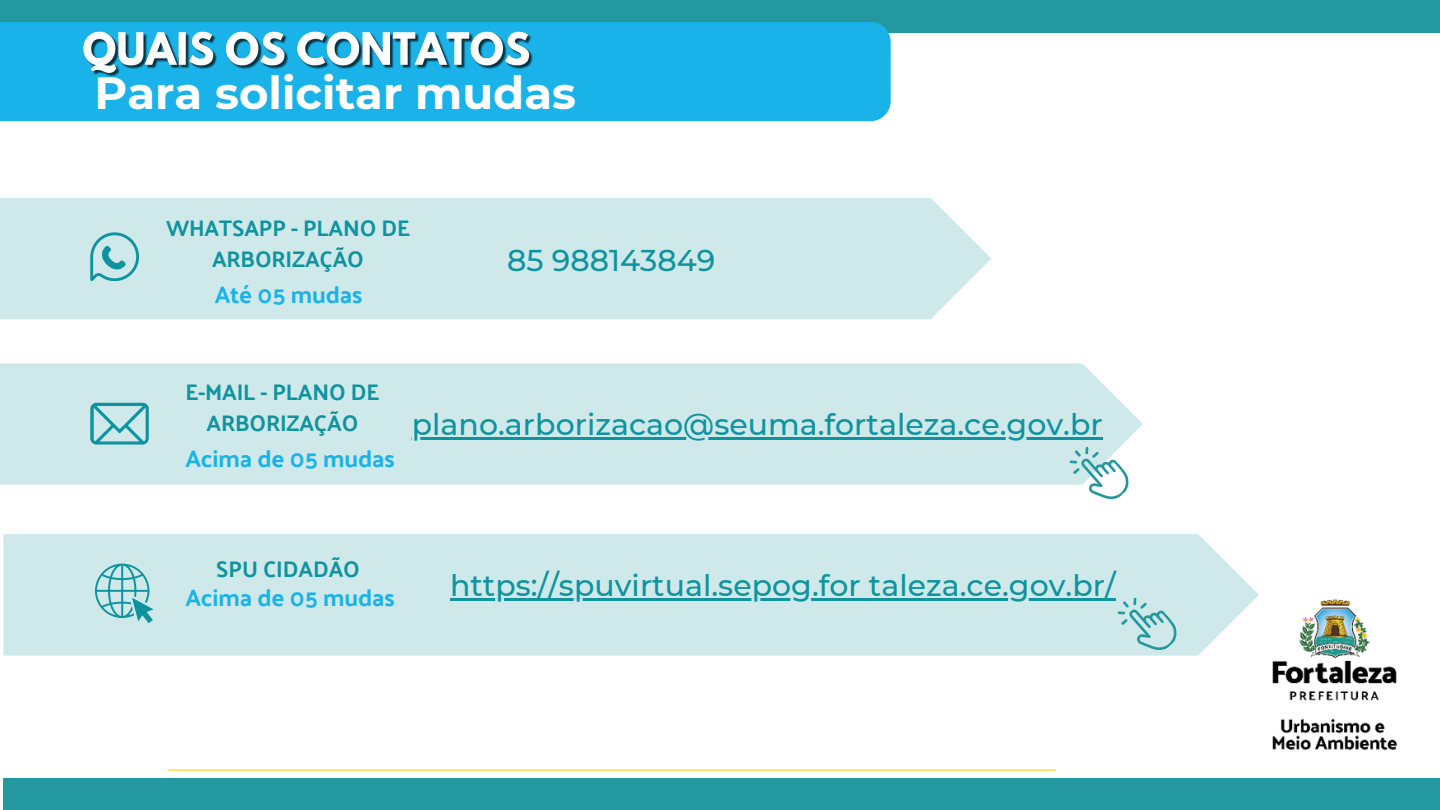
<style>
.page{position:relative;width:1440px;height:810px;background:#fff}
.page>*{position:absolute;margin:0;border:0;box-sizing:border-box;transform-origin:0 0}
.t1{font:700 45px "Montserrat";color:#fff}
.t2{font:500 30px "Montserrat";color:#0f939e}
.t3{font:700 24px "Palanquin";letter-spacing:-.005em;color:#1ab3e9}
.t4{font:700 22.5px/31.5px "Palanquin";letter-spacing:-.005em;color:#0f939e;text-align:center}
</style>
<div class="page">
<hr style="left:167px;top:770px;width:889px;height:1px;background:#fc0">
<img style="left:1272px;top:599px;width:125px;height:152px">
<div style="left:0;top:0;width:1440px;height:32px;background:#23989f"></div>
<div style="left:0;top:22px;width:891px;height:99px;background:#1ab3e9"></div>
<div style="left:4px;top:778px;width:1436px;height:32px;background:#23989f"></div>
<div style="left:0;top:198px;width:991px;height:121px;background:#cfe9eb"></div>
<div style="left:0;top:363px;width:1143px;height:122px;background:#cfe9eb"></div>
<div style="left:3px;top:534px;width:1256px;height:122px;background:#cfe9eb"></div>
<svg style="left:90px;top:232px;width:49px;height:49px;background:#98d0d5"></svg>
<svg style="left:90px;top:403px;width:59px;height:41px;background:#87c9ce"></svg>
<hr style="left:412px;top:437px;width:691px;height:2px;background:#0f939e">
<hr style="left:450px;top:599px;width:666px;height:2px;background:#0f939e">
<svg style="left:1117px;top:595px;width:67px;height:61px;background:#b7dde0"></svg>
<svg style="left:1069px;top:444px;width:67px;height:56px"></svg>
<svg style="left:95px;top:564px;width:58px;height:59px;background:#95cfd3"></svg>
<img style="left:81px;top:29px;width:455px;height:51px">
<h4 class="t1" style="left:95px;top:65px;width:483px">Para solicitar mudas</h4>
<h3 class="t4" style="left:166px;top:212px;width:246px">WHATSAPP - PLANO DE<br>ARBORIZAÇÃO</h3>
<h4 class="t3" style="left:215px;top:281px;width:149px">Até 05 mudas</h4>
<p class="t2" style="left:507px;top:242px;width:210px">85 988143849</p>
<p class="t4" style="left:185px;top:376px;width:196px">E-MAIL - PLANO DE<br>ARBORIZAÇÃO</p>
<h3 class="t3" style="left:185px;top:445px;width:211px">Acima de 05 mudas</h3>
<h1 class="t2" style="left:412px;top:406px;width:693px">plano.arborizacao@seuma.fortaleza.ce.gov.br</h1>
<p class="t4" style="left:216px;top:553px;width:145px">SPU CIDADÃO</p>
<p class="t3" style="left:185px;top:584px;width:211px">Acima de 05 mudas</p>
<p class="t2" style="left:450px;top:567px;width:667px">https://spuvirtual.sepog.for taleza.ce.gov.br/</p>
</div>
